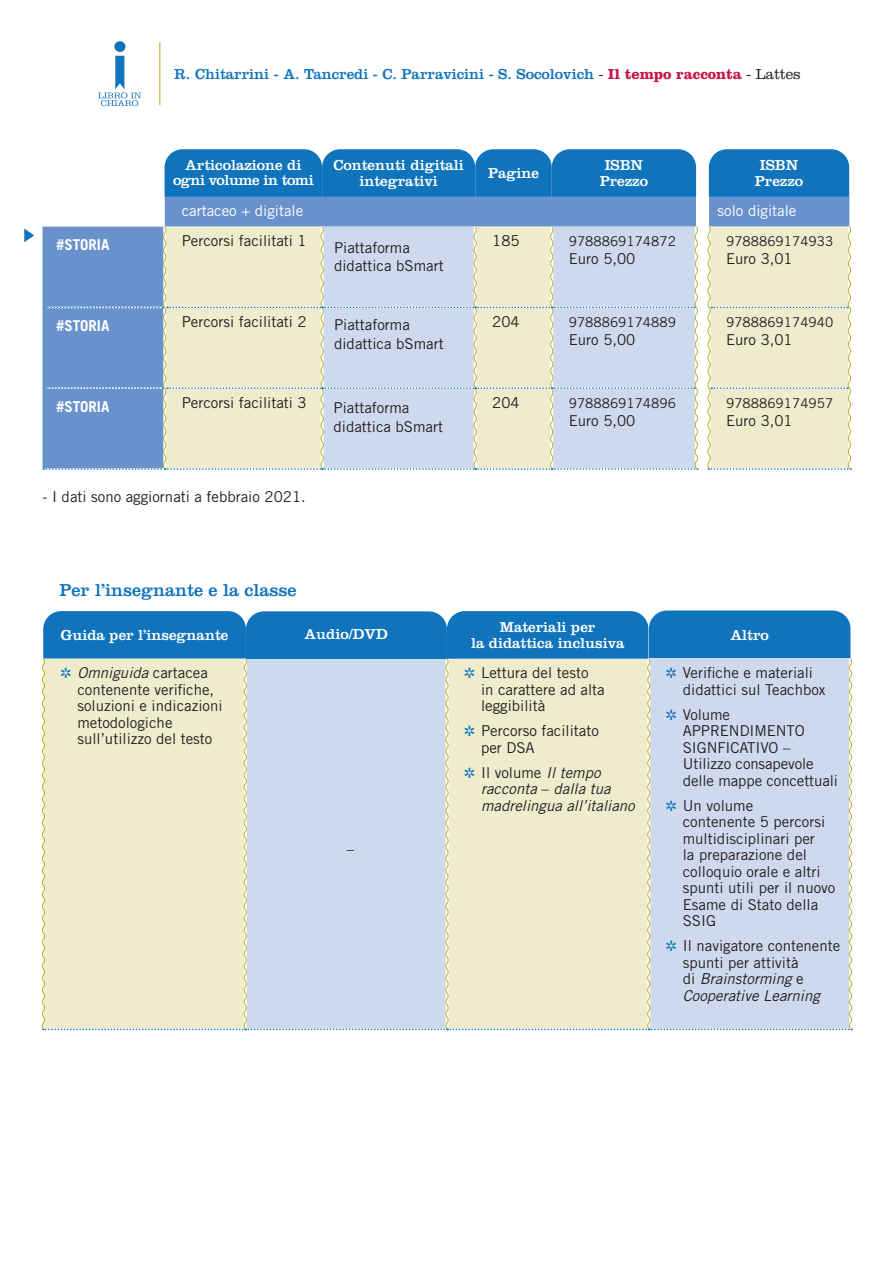
<style>
.page{position:relative;width:893px;height:1263px;background:#fff}
.page>*{position:absolute;margin:0;border:0;box-sizing:border-box;transform-origin:0 0}
.t1{font:18px "Clarendon LT Std";color:#1074bc}
.t2{font:15px/16.5px "Trade Gothic LT Std";color:#231f20}
.t3{font:15px/16.5px "Clarendon LT Std";color:#fff;text-align:center}
.t4{font:15px "Clarendon LT Std";color:#1074bc}
.t5{font:italic 15px/16.5px "Trade Gothic LT Std";color:#231f20}
.t6{font:15px "Trade Gothic LT Std";color:#fff}
.t7{font:700 15px "Trade Gothic LT Std";color:#fff}
.t8{font:13.5px "Trade Gothic LT Std";color:#231f20}
.s1{font-family:"Clarendon";font-weight:300;color:#231f20}
.s2{font-family:"Clarendon";font-weight:700;color:#c5164a}
.s3{color:#1074bc}
.s4{font-style:italic}
.s5{font-style:normal}
</style>
<div class="page">
<div style="left:164px;top:197px;width:685px;height:29px;background:#6992cc"></div>
<div style="left:696px;top:197px;width:13px;height:30px;background:#fff"></div>
<svg style="left:43px;top:226px;width:809px;height:244px;background:#ced7d8"></svg>
<hr style="left:43px;top:227px;width:1px;height:80px;background:#6992cc">
<hr style="left:43px;top:307px;width:1px;height:81px;background:#6992cc">
<hr style="left:43px;top:388px;width:1px;height:80px;background:#6992cc">
<div style="left:165px;top:149px;width:531px;height:48px;background:#1074bc"></div>
<div style="left:709px;top:149px;width:140px;height:48px;background:#1074bc"></div>
<hr style="left:159px;top:42px;width:1px;height:63px;background:#bbb12a">
<div style="left:114px;top:41px;width:11px;height:11px;background:#1074bc;border-radius:50%"></div>
<svg style="left:98px;top:56px;width:43px;height:50px"></svg>
<svg style="left:24px;top:229px;width:10px;height:13px"></svg>
<svg style="left:41px;top:610px;width:812px;height:420px;background:#c7d6d8"></svg>
<p class="t4" style="left:174px;top:66px;width:628px">R. Chitarrini - A. Tancredi - C. Parravicini - S. Socolovich <span class="s1">-</span> <span class="s2">Il tempo racconta</span> <span class="s1">- Lattes</span></p>
<p class="t3" style="left:173px;top:158px;width:142px;line-height:15px">Articolazione di ogni volume in tomi</p>
<p class="t3" style="left:333px;top:157px;width:132px">Contenuti digitali integrativi</p>
<p class="t3" style="left:488px;top:165px;width:52px">Pagine</p>
<p class="t3" style="left:600px;top:157px;width:50px">ISBN<br>Prezzo</p>
<p class="t3" style="left:755px;top:157px;width:50px">ISBN<br>Prezzo</p>
<p class="t6" style="left:182px;top:202px;width:123px">cartaceo + digitale</p>
<p class="t6" style="left:718px;top:202px;width:80px">solo digitale</p>
<p class="t7" style="left:56px;top:236px;width:55px">#STORIA</p>
<p class="t2" style="left:182px;top:232px;width:126px">Percorsi facilitati 1</p>
<p class="t2" style="left:492px;top:232px;width:29px">185</p>
<p class="t8" style="left:569px;top:233px;width:109px">9788869174872</p>
<p class="t2" style="left:569px;top:250px;width:68px">Euro 5,00</p>
<p class="t2" style="left:334px;top:238px;width:111px;line-height:18.3px">Piattaforma didattica bSmart</p>
<p class="t8" style="left:726px;top:233px;width:109px">9788869174933</p>
<p class="t2" style="left:726px;top:250px;width:68px">Euro 3,01</p>
<p class="t7" style="left:56px;top:316px;width:55px">#STORIA</p>
<p class="t2" style="left:182px;top:313px;width:126px">Percorsi facilitati 2</p>
<p class="t2" style="left:492px;top:313px;width:29px">204</p>
<p class="t8" style="left:569px;top:314px;width:109px">9788869174889</p>
<p class="t2" style="left:569px;top:331px;width:68px">Euro 5,00</p>
<p class="t2" style="left:334px;top:315px;width:111px;line-height:18.3px">Piattaforma didattica bSmart</p>
<p class="t8" style="left:726px;top:314px;width:109px">9788869174940</p>
<p class="t2" style="left:726px;top:331px;width:68px">Euro 3,01</p>
<p class="t7" style="left:56px;top:397px;width:55px">#STORIA</p>
<p class="t2" style="left:182px;top:394px;width:126px">Percorsi facilitati 3</p>
<p class="t2" style="left:492px;top:394px;width:29px">204</p>
<p class="t8" style="left:569px;top:395px;width:109px">9788869174896</p>
<p class="t2" style="left:569px;top:412px;width:68px">Euro 5,00</p>
<p class="t2" style="left:334px;top:398px;width:111px;line-height:18.3px">Piattaforma didattica bSmart</p>
<p class="t8" style="left:726px;top:395px;width:109px">9788869174957</p>
<p class="t2" style="left:726px;top:412px;width:68px">Euro 3,01</p>
<p class="t2" style="left:43px;top:488px;width:265px">- I dati sono aggiornati a febbraio 2021.</p>
<p class="t1" style="left:60px;top:579px;width:238px">Per l’insegnante e la classe</p>
<p class="t3" style="left:61px;top:626px;width:169px">Guida per l’insegnante</p>
<p class="t2" style="left:77px;top:664px;width:147px;text-indent:-17px"><span class="s3">✲</span> <span class="s4">Omniguida</span> cartacea contenente verifiche, soluzioni e indicazioni metodologiche sull’utilizzo del testo</p>
<p class="t3" style="left:305px;top:626px;width:85px">Audio/DVD</p>
<p class="t3" style="left:471px;top:618px;width:155px">Materiali per<br>la didattica inclusiva</p>
<p class="t3" style="left:730px;top:627px;width:40px">Altro</p>
<p class="t2" style="left:347px;top:836px;width:9px">_</p>
<p class="t2" style="left:481px;top:664px;width:125px;text-indent:-17px"><span class="s3">✲</span> Lettura del testo in carattere ad alta leggibilità</p>
<p class="t2" style="left:481px;top:722px;width:119px;text-indent:-17px"><span class="s3">✲</span> Percorso facilitato per DSA</p>
<p class="t5" style="left:481px;top:764px;width:155px;text-indent:-17px"><span class="s3">✲</span> <span class="s5">Il volume</span> Il tempo racconta <span class="s5">–</span> dalla tua madrelingua all’italiano</p>
<p class="t2" style="left:683px;top:664px;width:144px;text-indent:-17px"><span class="s3">✲</span> Verifiche e materiali didattici sul Teachbox</p>
<p class="t2" style="left:683px;top:706px;width:157px;text-indent:-17px"><span class="s3">✲</span> Volume<br>APPRENDIMENTO<br>SIGNFICATIVO –<br>Utilizzo consapevole delle mappe concettuali</p>
<p class="t2" style="left:683px;top:797px;width:154px;text-indent:-17px"><span class="s3">✲</span> Un volume<br>contenente 5 percorsi multidisciplinari per<br>la preparazione del colloquio orale e altri spunti utili per il nuovo<br>Esame di Stato della<br>SSIG</p>
<p class="t2" style="left:683px;top:937px;width:159px;text-indent:-17px"><span class="s3">✲</span> Il navigatore contenente spunti per attività<br>di <span class="s4">Brainstorming</span> e<br><span class="s4">Cooperative Learning</span></p>
</div>
